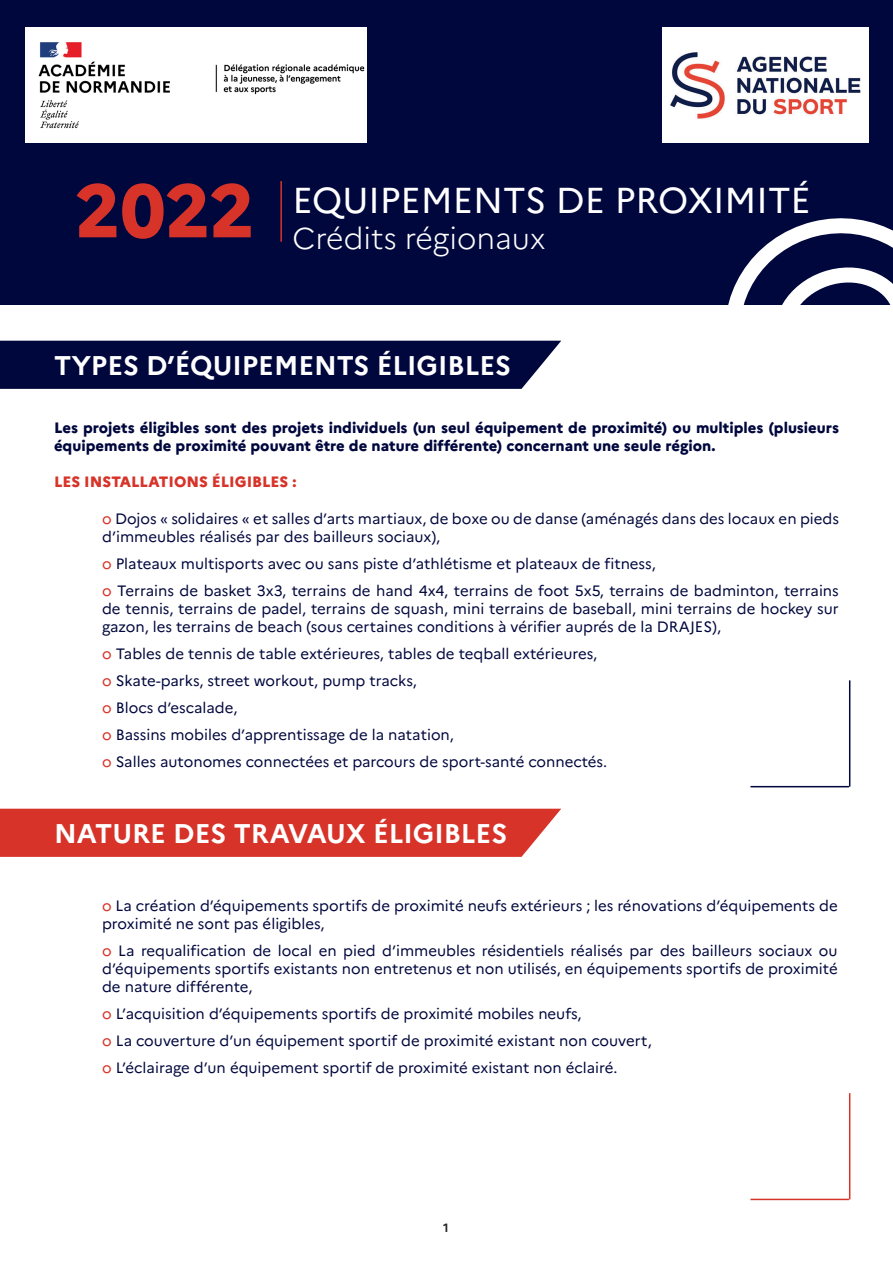
<style>
.page{position:relative;width:893px;height:1263px;background:#fff}
.page>*{position:absolute;margin:0;border:0;box-sizing:border-box;transform-origin:0 0}
.t1{font:800 75px "Marianne";color:#d73329}
.t2{font:36px "Marianne";color:#fff}
.t3{font:300 30px "Marianne";color:#fff}
.t4{font:700 27px "Marianne";color:#fff}
.t5{font:15px/18px "Marianne";color:#00073d}
.t6{font:800 15px/18px "Marianne";color:#00073d}
.t7{font:800 15px "Marianne";color:#d73329}
.t8{font:700 12px "Marianne";color:#231f20}
.s1{color:#d73329}
</style>
<div class="page">
<div style="left:0;top:0;width:893px;height:305px;background:#00073d"></div>
<svg style="left:728px;top:218px;width:165px;height:87px"></svg>
<img style="left:662px;top:27px;width:207px;height:116px">
<img style="left:26px;top:27px;width:341px;height:116px">
<hr style="left:280px;top:181px;width:2px;height:61px;background:#d73329">
<div style="left:0;top:341px;width:561px;height:48px;background:#00073d"></div>
<div style="left:0;top:809px;width:561px;height:48px;background:#d73329"></div>
<hr style="left:849px;top:680px;width:1px;height:107px;background:#00073d">
<hr style="left:849px;top:1093px;width:1px;height:106px;background:#d73329">
<hr style="left:750px;top:786px;width:99px;height:1px;background:#00073d">
<hr style="left:750px;top:1199px;width:99px;height:1px;background:#d73329">
<p class="t1" style="left:75px;top:165px;width:181px">2022</p>
<p class="t2" style="left:292px;top:178px;width:520px">EQUIPEMENTS DE PROXIMITÉ</p>
<p class="t3" style="left:292px;top:220px;width:254px">Crédits régionaux</p>
<p class="t4" style="left:54px;top:349px;width:458px">TYPES D’ÉQUIPEMENTS ÉLIGIBLES</p>
<p class="t6" style="left:54px;top:419px;width:786px">Les projets éligibles sont des projets individuels (un seul équipement de proximité) ou multiples (plusieurs équipements de proximité pouvant être de nature différente) concernant une seule région.</p>
<p class="t7" style="left:54px;top:472px;width:244px">LES INSTALLATIONS ÉLIGIBLES :</p>
<p class="t5" style="left:102px;top:509px;width:738px"><span class="s1">o</span> Dojos « solidaires « et salles d’arts martiaux, de boxe ou de danse (aménagés dans des locaux en pieds d’immeubles réalisés par des bailleurs sociaux),</p>
<p class="t5" style="left:102px;top:554px;width:555px"><span class="s1">o</span> Plateaux multisports avec ou sans piste d’athlétisme et plateaux de fitness,</p>
<p class="t5" style="left:102px;top:581px;width:738px;text-align:justify"><span class="s1">o</span> Terrains de basket 3x3, terrains de hand 4x4, terrains de foot 5x5, terrains de badminton, terrains de tennis, terrains de padel, terrains de squash, mini terrains de baseball, mini terrains de hockey sur gazon, les terrains de beach (sous certaines conditions à vérifier auprés de la DRAJES),</p>
<p class="t5" style="left:102px;top:644px;width:497px"><span class="s1">o</span> Tables de tennis de table extérieures, tables de teqball extérieures,</p>
<p class="t5" style="left:102px;top:671px;width:316px"><span class="s1">o</span> Skate-parks, street workout, pump tracks,</p>
<p class="t5" style="left:102px;top:698px;width:137px"><span class="s1">o</span> Blocs d’escalade,</p>
<p class="t5" style="left:102px;top:725px;width:353px"><span class="s1">o</span> Bassins mobiles d’apprentissage de la natation,</p>
<p class="t5" style="left:102px;top:752px;width:507px"><span class="s1">o</span> Salles autonomes connectées et parcours de sport-santé connectés.</p>
<p class="t4" style="left:54px;top:817px;width:455px">NATURE DES TRAVAUX ÉLIGIBLES</p>
<p class="t5" style="left:102px;top:896px;width:737px"><span class="s1">o</span> La création d’équipements sportifs de proximité neufs extérieurs ; les rénovations d’équipements de proximité ne sont pas éligibles,</p>
<p class="t5" style="left:102px;top:941px;width:737px;text-align:justify"><span class="s1">o</span> La requalification de local en pied d’immeubles résidentiels réalisés par des bailleurs sociaux ou d’équipements sportifs existants non entretenus et non utilisés, en équipements sportifs de proximité de nature différente,</p>
<p class="t5" style="left:102px;top:1004px;width:481px"><span class="s1">o</span> L’acquisition d’équipements sportifs de proximité mobiles neufs,</p>
<p class="t5" style="left:102px;top:1031px;width:551px"><span class="s1">o</span> La couverture d’un équipement sportif de proximité existant non couvert,</p>
<p class="t5" style="left:102px;top:1058px;width:517px"><span class="s1">o</span> L’éclairage d’un équipement sportif de proximité existant non éclairé.</p>
<p class="t8" style="left:443px;top:1220px;width:7px">1</p>
</div>
